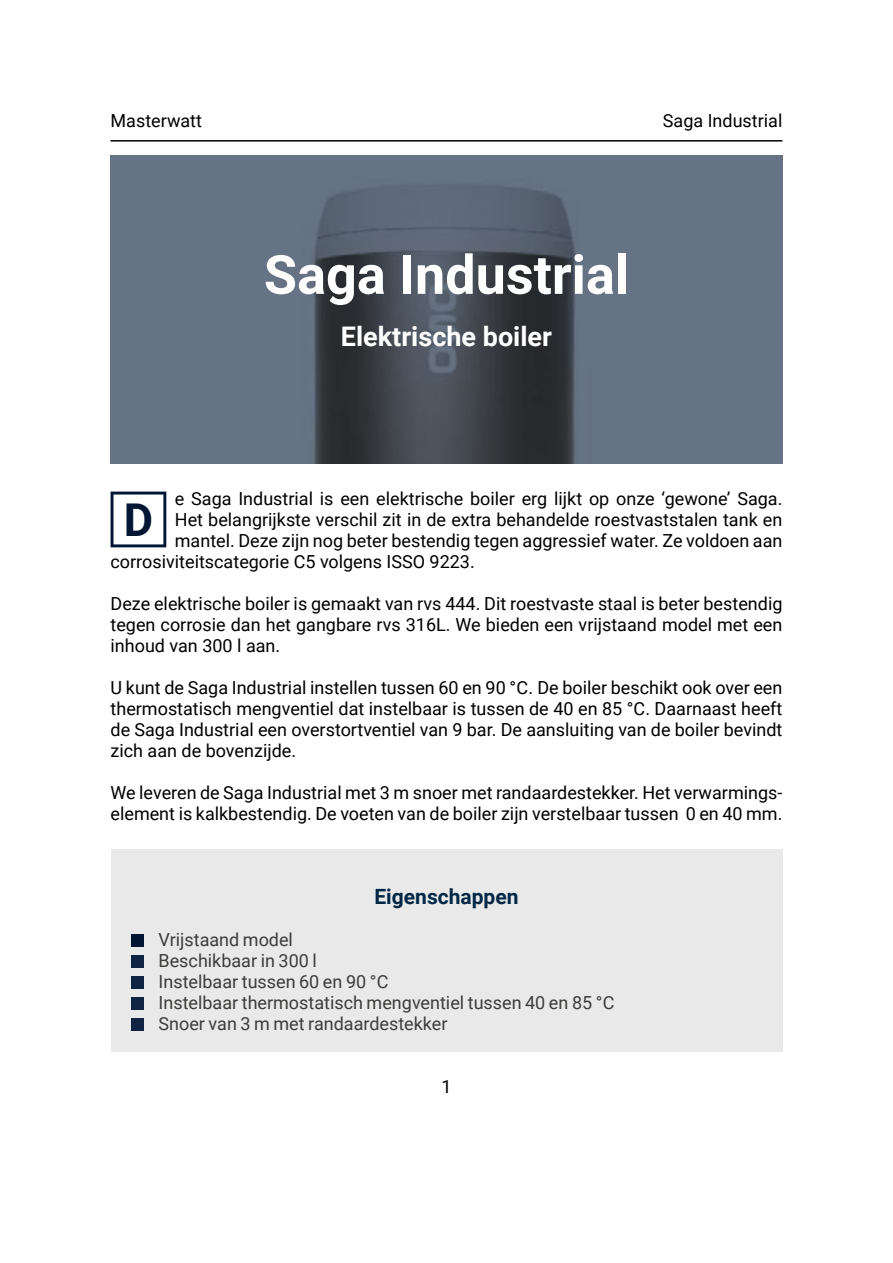
<style>
.page{position:relative;width:893px;height:1263px;background:#fff}
.page>*{position:absolute;margin:0;border:0;box-sizing:border-box;transform-origin:0 0}
.t1{font:700 54px "Roboto";color:#fff}
.t2{font:700 45.3px "Roboto";color:#001633}
.t3{font:700 27px "Roboto";color:#fff}
.t4{font:700 21px "Roboto";color:#002745}
.t5{font:18px/21px "Roboto";color:#000;text-align:justify}
.t6{font:18px/21px "Roboto";color:#3c3c3b}
</style>
<div class="page">
<hr style="left:111px;top:140px;width:671px;height:2px;background:#000">
<div style="left:98px;top:144px;width:696px;height:321px;background:#001633;opacity:.6"></div>
<svg style="left:111px;top:492px;width:55px;height:55px"></svg>
<div style="left:111px;top:849px;width:671px;height:202px;background:#e9e9e9"></div>
<div style="left:132px;top:934px;width:12px;height:12px;background:#001633"></div>
<div style="left:132px;top:955px;width:12px;height:12px;background:#112342"></div>
<div style="left:132px;top:976px;width:12px;height:12px;background:#112342"></div>
<div style="left:132px;top:997px;width:12px;height:12px;background:#112342"></div>
<div style="left:132px;top:1018px;width:12px;height:12px;background:#112342"></div>
<p class="t5" style="left:111px;top:110px;width:93px">Masterwatt</p>
<p class="t5" style="left:663px;top:110px;width:121px">Saga Industrial</p>
<h1 class="t1" style="left:264px;top:237px;width:367px">Saga Industrial</h1>
<h3 class="t3" style="left:341px;top:318px;width:213px">Elektrische boiler</h3>
<p class="t5" style="left:175px;top:488px;width:609px">e Saga Industrial is een elektrische boiler erg lijkt op onze ‘gewone’ Saga.</p>
<p class="t5" style="left:175px;top:509px;width:609px">Het belangrijkste verschil zit in de extra behandelde roestvaststalen tank en</p>
<p class="t5" style="left:175px;top:530px;width:609px">mantel. Deze zijn nog beter bestendig tegen aggressief water. Ze voldoen aan</p>
<p class="t5" style="left:111px;top:551px;width:366px">corrosiviteitscategorie C5 volgens ISSO 9223.</p>
<p class="t5" style="left:111px;top:593px;width:673px">Deze elektrische boiler is gemaakt van rvs 444. Dit roestvaste staal is beter bestendig tegen corrosie dan het gangbare rvs 316L. We bieden een vrijstaand model met een inhoud van 300 l aan.</p>
<p class="t5" style="left:111px;top:677px;width:673px">U kunt de Saga Industrial instellen tussen 60 en 90 °C. De boiler beschikt ook over een thermostatisch mengventiel dat instelbaar is tussen de 40 en 85 °C. Daarnaast heeft de Saga Industrial een overstortventiel van 9 bar. De aansluiting van de boiler bevindt zich aan de bovenzijde.</p>
<p class="t5" style="left:111px;top:782px;width:673px">We leveren de Saga Industrial met 3 m snoer met randaardestekker. Het verwarmings&shy;element is kalkbestendig. De voeten van de boiler zijn verstelbaar tussen 0 en 40 mm.</p>
<h2 class="t2" style="left:124px;top:488px;width:31px">D</h2>
<p class="t4" style="left:374px;top:882px;width:146px">Eigenschappen</p>
<p class="t6" style="left:159px;top:929px;width:458px">Vrijstaand model<br>Beschikbaar in 300 l<br>Instelbaar tussen 60 en 90 °C<br>Instelbaar thermostatisch mengventiel tussen 40 en 85 °C<br>Snoer van 3 m met randaardestekker</p>
<p class="t5" style="left:441px;top:1076px;width:12px">1</p>
</div>
